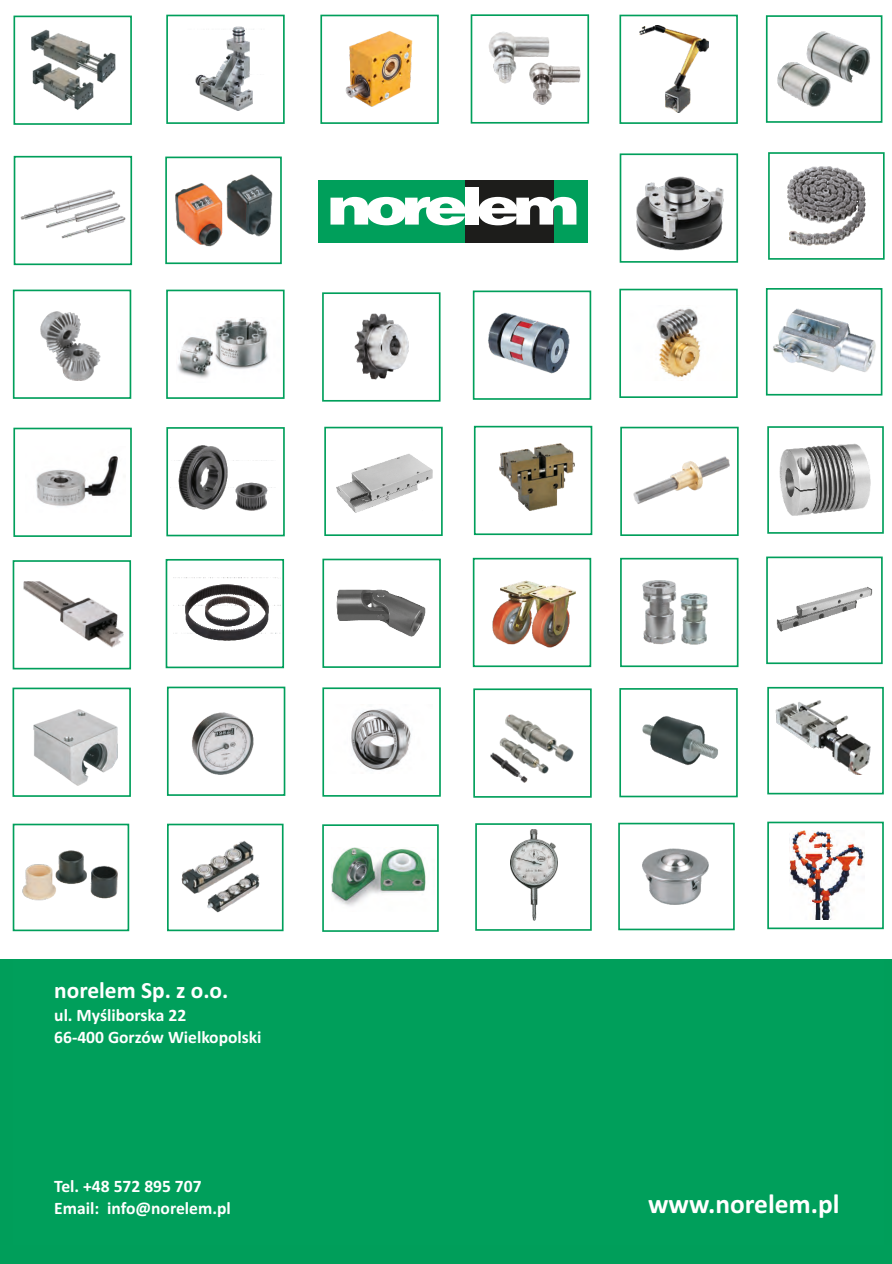
<style>
.page{position:relative;width:892px;height:1264px;background:#fff}
.page>*{position:absolute;margin:0;border:0;box-sizing:border-box;transform-origin:0 0}
.t1{font:700 27.3px "Calibri";color:#fff}
.t2{font:700 23.4px "Calibri";color:#fff}
.t3{font:700 17.55px/21.5px "Calibri";color:#fff}
</style>
<div class="page">
<div style="left:0;top:959px;width:891px;height:304px;background:#009e5a"></div>
<div style="left:322px;top:824px;width:116px;height:107px;border:2px solid #009f5b"></div>
<div style="left:619px;top:153px;width:118px;height:110px;border:2px solid #009f5b"></div>
<div style="left:14px;top:156px;width:118px;height:109px;border:2px solid #009f5b"></div>
<div style="left:470px;top:14px;width:118px;height:110px;border:2px solid #009f5b"></div>
<div style="left:320px;top:15px;width:118px;height:109px;border:2px solid #009f5b"></div>
<div style="left:13px;top:16px;width:119px;height:109px;border:2px solid #009f5b"></div>
<div style="left:166px;top:15px;width:118px;height:109px;border:2px solid #009f5b"></div>
<div style="left:619px;top:15px;width:118px;height:109px;border:2px solid #009f5b"></div>
<div style="left:167px;top:686px;width:118px;height:110px;border:2px solid #009f5b"></div>
<div style="left:12px;top:687px;width:119px;height:110px;border:2px solid #009f5b"></div>
<div style="left:619px;top:688px;width:118px;height:109px;border:2px solid #009f5b"></div>
<div style="left:322px;top:687px;width:118px;height:109px;border:2px solid #009f5b"></div>
<div style="left:473px;top:688px;width:118px;height:109px;border:2px solid #009f5b"></div>
<div style="left:322px;top:292px;width:118px;height:109px;border:2px solid #009f5b"></div>
<div style="left:166px;top:289px;width:118px;height:110px;border:2px solid #009f5b"></div>
<div style="left:13px;top:289px;width:118px;height:110px;border:2px solid #009f5b"></div>
<div style="left:619px;top:289px;width:118px;height:109px;border:2px solid #009f5b"></div>
<div style="left:472px;top:290px;width:119px;height:110px;border:2px solid #009f5b"></div>
<div style="left:324px;top:427px;width:118px;height:109px;border:2px solid #009f5b"></div>
<div style="left:166px;top:427px;width:119px;height:109px;border:2px solid #009f5b"></div>
<div style="left:620px;top:427px;width:118px;height:109px;border:2px solid #009f5b"></div>
<div style="left:473px;top:426px;width:119px;height:109px;border:2px solid #009f5b"></div>
<div style="left:13px;top:427px;width:119px;height:110px;border:2px solid #009f5b"></div>
<div style="left:13px;top:560px;width:118px;height:109px;border:2px solid #009f5b"></div>
<div style="left:619px;top:558px;width:119px;height:109px;border:2px solid #009f5b"></div>
<div style="left:472px;top:558px;width:119px;height:109px;border:2px solid #009f5b"></div>
<div style="left:322px;top:558px;width:118px;height:110px;border:2px solid #009f5b"></div>
<img style="left:31px;top:29px;width:85px;height:81px">
<img style="left:195px;top:26px;width:59px;height:84px">
<img style="left:40px;top:311px;width:89px;height:72px">
<img style="left:354px;top:313px;width:55px;height:67px">
<div style="left:318px;top:180px;width:269px;height:62px;background:#009f5b"></div>
<div style="left:465px;top:180px;width:88px;height:62px;background:#1d1d1b"></div>
<svg style="left:330px;top:197px;width:136px;height:28px"></svg>
<div style="left:465px;top:187px;width:13px;height:37px;background:#fff"></div>
<svg style="left:478px;top:197px;width:98px;height:28px"></svg>
<img style="left:777px;top:31px;width:93px;height:76px">
<img style="left:492px;top:580px;width:84px;height:68px">
<img style="left:488px;top:312px;width:82px;height:62px">
<img style="left:177px;top:318px;width:91px;height:60px">
<img style="left:331px;top:847px;width:95px;height:59px">
<img style="left:20px;top:189px;width:106px;height:50px">
<img style="left:470px;top:26px;width:120px;height:85px">
<img style="left:642px;top:580px;width:66px;height:65px">
<img style="left:23px;top:581px;width:101px;height:67px">
<img style="left:175px;top:578px;width:105px;height:63px">
<img style="left:336px;top:589px;width:90px;height:48px">
<img style="left:336px;top:454px;width:97px;height:59px">
<img style="left:170px;top:445px;width:102px;height:66px">
<img style="left:36px;top:456px;width:82px;height:51px">
<img style="left:499px;top:443px;width:75px;height:68px">
<img style="left:33px;top:709px;width:85px;height:77px">
<img style="left:639px;top:25px;width:69px;height:88px">
<img style="left:656px;top:308px;width:45px;height:73px">
<img style="left:320px;top:27px;width:119px;height:83px">
<img style="left:351px;top:709px;width:60px;height:61px">
<img style="left:633px;top:456px;width:97px;height:48px">
<img style="left:490px;top:714px;width:84px;height:69px">
<img style="left:642px;top:716px;width:76px;height:50px">
<div style="left:13px;top:823px;width:116px;height:108px;border:2px solid #009f5b"></div>
<div style="left:167px;top:823px;width:116px;height:108px;border:2px solid #009f5b"></div>
<div style="left:618px;top:822px;width:116px;height:108px;border:2px solid #009f5b"></div>
<div style="left:766px;top:821px;width:117px;height:108px;border:2px solid #009f5b"></div>
<div style="left:766px;top:687px;width:117px;height:107px;border:2px solid #009f5b"></div>
<div style="left:765px;top:556px;width:117px;height:108px;border:2px solid #009f5b"></div>
<div style="left:766px;top:426px;width:117px;height:108px;border:2px solid #009f5b"></div>
<div style="left:475px;top:823px;width:116px;height:107px;border:2px solid #009f5b"></div>
<div style="left:765px;top:15px;width:117px;height:108px;border:2px solid #009f5b"></div>
<div style="left:165px;top:156px;width:117px;height:108px;border:2px solid #009f5b"></div>
<div style="left:765px;top:288px;width:117px;height:107px;border:2px solid #009f5b"></div>
<div style="left:767px;top:152px;width:117px;height:108px;border:2px solid #009f5b"></div>
<img style="left:167px;top:836px;width:117px;height:82px">
<img style="left:767px;top:162px;width:118px;height:87px">
<img style="left:14px;top:836px;width:116px;height:77px">
<img style="left:773px;top:308px;width:103px;height:64px">
<img style="left:789px;top:830px;width:74px;height:89px">
<img style="left:169px;top:705px;width:115px;height:77px">
<img style="left:779px;top:443px;width:92px;height:73px">
<img style="left:175px;top:174px;width:98px;height:73px">
<img style="left:776px;top:586px;width:97px;height:46px">
<img style="left:775px;top:699px;width:108px;height:75px">
<img style="left:618px;top:837px;width:117px;height:78px">
<img style="left:510px;top:830px;width:47px;height:90px">
<img style="left:619px;top:173px;width:120px;height:80px">
<div style="left:165px;top:559px;width:119px;height:109px;border:2px solid #009f5b"></div>
<h2 class="t2" style="left:54px;top:973px;width:175px">norelem Sp. z o.o.</h2>
<p class="t3" style="left:54px;top:1004px;width:209px">ul. Myśliborska 22<br>66-400 Gorzów Wielkopolski</p>
<p class="t3" style="left:54px;top:1175px;width:178px">Tel. +48 572 895 707<br>Email: info@norelem.pl</p>
<h1 class="t1" style="left:647px;top:1184px;width:193px">www.norelem.pl</h1>
</div>
